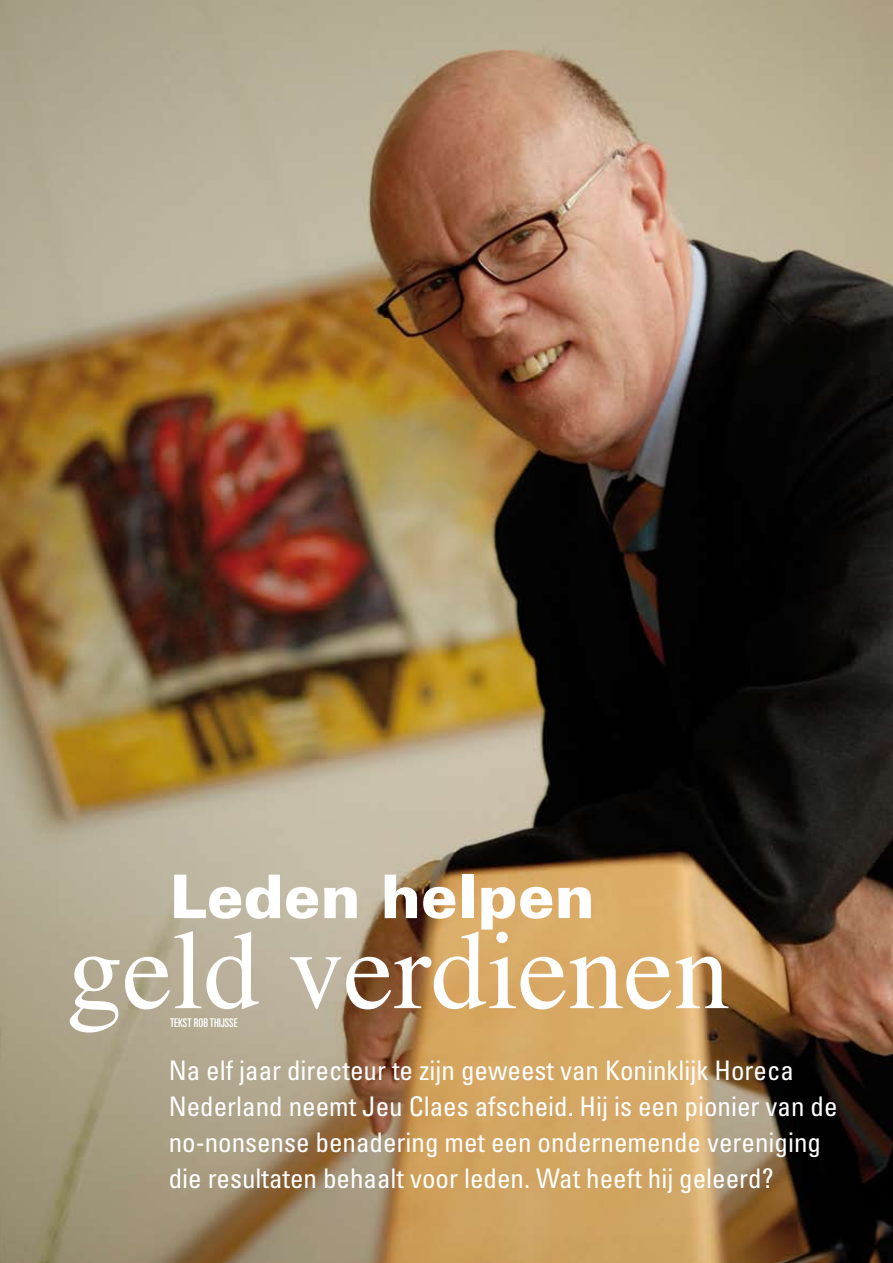
<style>
.page{position:relative;width:893px;height:1263px;background:#fff}
.page>*{position:absolute;margin:0;border:0;box-sizing:border-box;transform-origin:0 0}
.t1{font:112.2px "Times";color:#fff}
.t2{font:900 60.15px "Univers";color:#fff}
.t3{font:condensed 27px/36px "Univers";color:#fff}
.t4{font:ultra-condensed 12px "Univers";color:#fff}
</style>
<div class="page">
<img style="left:0;top:0;width:893px;height:1263px">
<h2 class="t2" style="left:170px;top:859px;width:426px">Leden helpen</h2>
<h1 class="t1" style="left:67px;top:865px;width:665px">geld verdienen</h1>
<p class="t4" style="left:170px;top:1016px;width:69px">TEKST ROB THIJSSE</p>
<p class="t3" style="left:169px;top:1052px;width:670px">Na elf jaar directeur te zijn geweest van Koninklijk Horeca Nederland neemt Jeu Claes afscheid. Hij is een pionier van de no-nonsense benadering met een ondernemende vereniging die resultaten behaalt voor leden. Wat heeft hij geleerd?</p>
</div>
